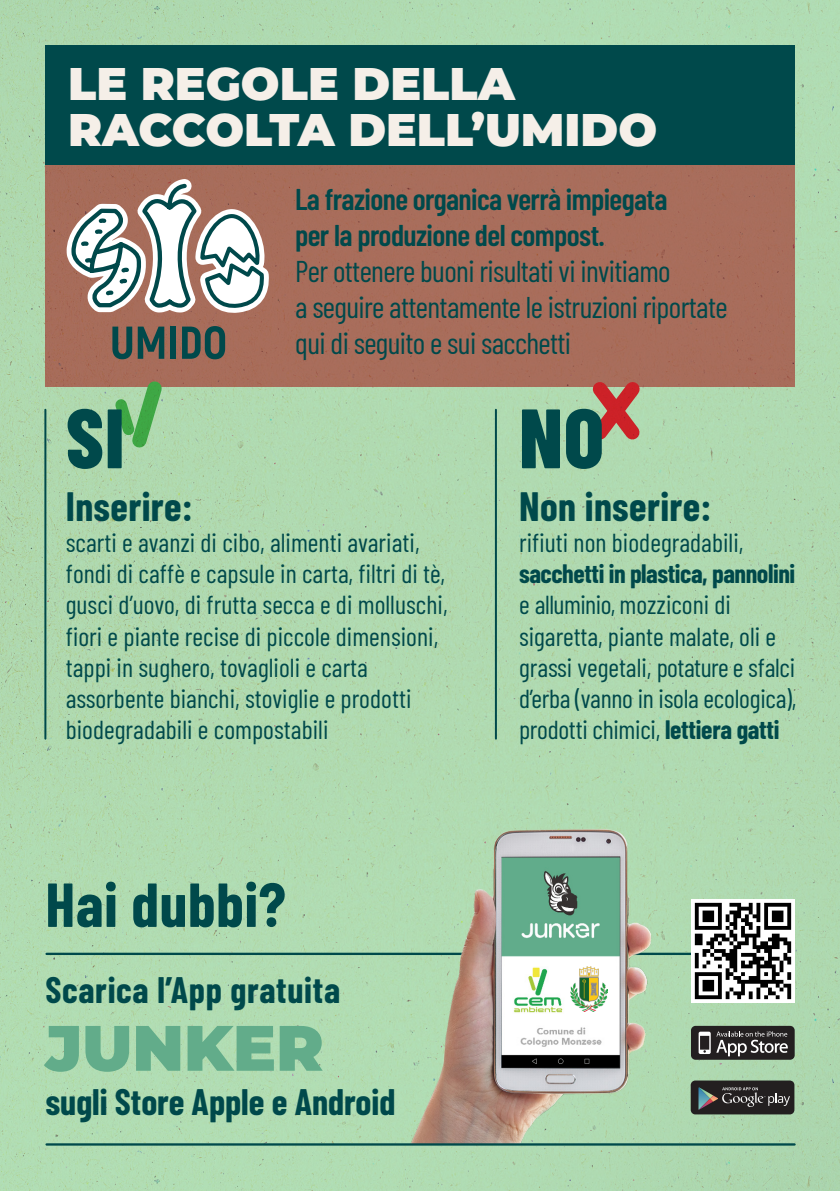
<style>
.page{position:relative;width:840px;height:1191px;background:#fff}
.page>*{position:absolute;margin:0;border:0;box-sizing:border-box;transform-origin:0 0}
.t1{font:800 84px "Barlow Condensed";color:#00494b}
.t2{font:900 64px "Montserrat";color:#62ac8a}
.t3{font:700 62px "Barlow Condensed";letter-spacing:.01em;color:#00494b}
.t4{font:900 45.8px "Montserrat";color:#f5efe8}
.t5{font:700 40px "Barlow Condensed";letter-spacing:.01em;color:#00494b}
.t6{font:700 36px "Barlow Condensed";color:#00494b}
.t7{font:700 36px "Barlow Condensed";letter-spacing:.02em;color:#00494b}
.t8{font:30px "Barlow Condensed";letter-spacing:-.02em;color:#00494b}
.t9{font:600 30px "Barlow Condensed";letter-spacing:-.02em;color:#00494b}
.t10{font:26px/31.2px "Barlow Condensed";color:#00494b}
.s1{font-weight:700}
</style>
<div class="page">
<div style="left:0;top:0;width:839px;height:1191px;background:#b0d9b0"></div>
<div style="left:45px;top:162px;width:749px;height:225px;background:#ac7160"></div>
<svg style="left:107px;top:371px;width:65px;height:87px"></svg>
<svg style="left:579px;top:369px;width:72px;height:83px"></svg>
<svg style="left:65px;top:172px;width:205px;height:189px"></svg>
<hr style="left:494px;top:410px;width:2px;height:328px;background:#00494b">
<div style="left:45px;top:45px;width:749px;height:119px;background:#00494b"></div>
<hr style="left:44px;top:410px;width:2px;height:328px;background:#00494b">
<hr style="left:47px;top:952px;width:745px;height:3px;background:#00494b">
<div style="left:690px;top:1080px;width:104px;height:34px;background:#231f20;border-radius:5px"></div>
<svg style="left:698px;top:1087px;width:91px;height:22px"></svg>
<div style="left:690px;top:1025px;width:104px;height:34px;background:#231f20;border-radius:5px"></div>
<svg style="left:698px;top:1031px;width:12px;height:23px"></svg>
<svg style="left:716px;top:1031px;width:71px;height:25px"></svg>
<img style="left:691px;top:899px;width:103px;height:103px">
<img style="left:405px;top:827px;width:251px;height:316px">
<hr style="left:47px;top:1143px;width:747px;height:2px;background:#00494b">
<div style="left:567px;top:961px;width:48px;height:62px;background:#fff"></div>
<img style="left:570px;top:966px;width:37px;height:45px">
<p class="t4" style="left:68px;top:49px;width:448px">LE REGOLE DELLA</p>
<p class="t4" style="left:68px;top:95px;width:590px">RACCOLTA DELL’UMIDO</p>
<p class="t9" style="left:295px;top:178px;width:373px">La frazione organica verrà impiegata</p>
<p class="t9" style="left:295px;top:214px;width:311px">per la produzione del compost.</p>
<p class="t8" style="left:295px;top:250px;width:377px">Per ottenere buoni risultati vi invitiamo</p>
<p class="t8" style="left:295px;top:286px;width:434px">a seguire attentamente le istruzioni riportate</p>
<p class="t8" style="left:295px;top:322px;width:277px">qui di seguito e sui sacchetti</p>
<p class="t1" style="left:66px;top:378px;width:60px">SI</p>
<p class="t1" style="left:518px;top:378px;width:86px">NO</p>
<p class="t5" style="left:518px;top:478px;width:194px">Non inserire:</p>
<p class="t10" style="left:518px;top:525px;width:279px">rifiuti non biodegradabili, <span class="s1">sacchetti in plastica, pannolini </span>e alluminio, mozziconi di sigaretta, piante malate, oli e grassi vegetali, potature e sfalci d’erba (vanno in isola ecologica), prodotti chimici, <span class="s1">lettiera gatti</span></p>
<p class="t5" style="left:66px;top:478px;width:129px">Inserire:</p>
<p class="t10" style="left:66px;top:525px;width:383px">scarti e avanzi di cibo, alimenti avariati, fondi di caffè e capsule in carta, filtri di tè, gusci d’uovo, di frutta secca e di molluschi, fiori e piante recise di piccole dimensioni, tappi in sughero, tovaglioli e carta assorbente bianchi, stoviglie e prodotti biodegradabili e compostabili</p>
<p class="t3" style="left:45px;top:860px;width:242px">Hai dubbi?</p>
<p class="t7" style="left:45px;top:964px;width:296px">Scarica l’App gratuita</p>
<p class="t2" style="left:45px;top:1000px;width:280px">JUNKER</p>
<p class="t6" style="left:45px;top:1076px;width:351px">sugli Store Apple e Android</p>
</div>
